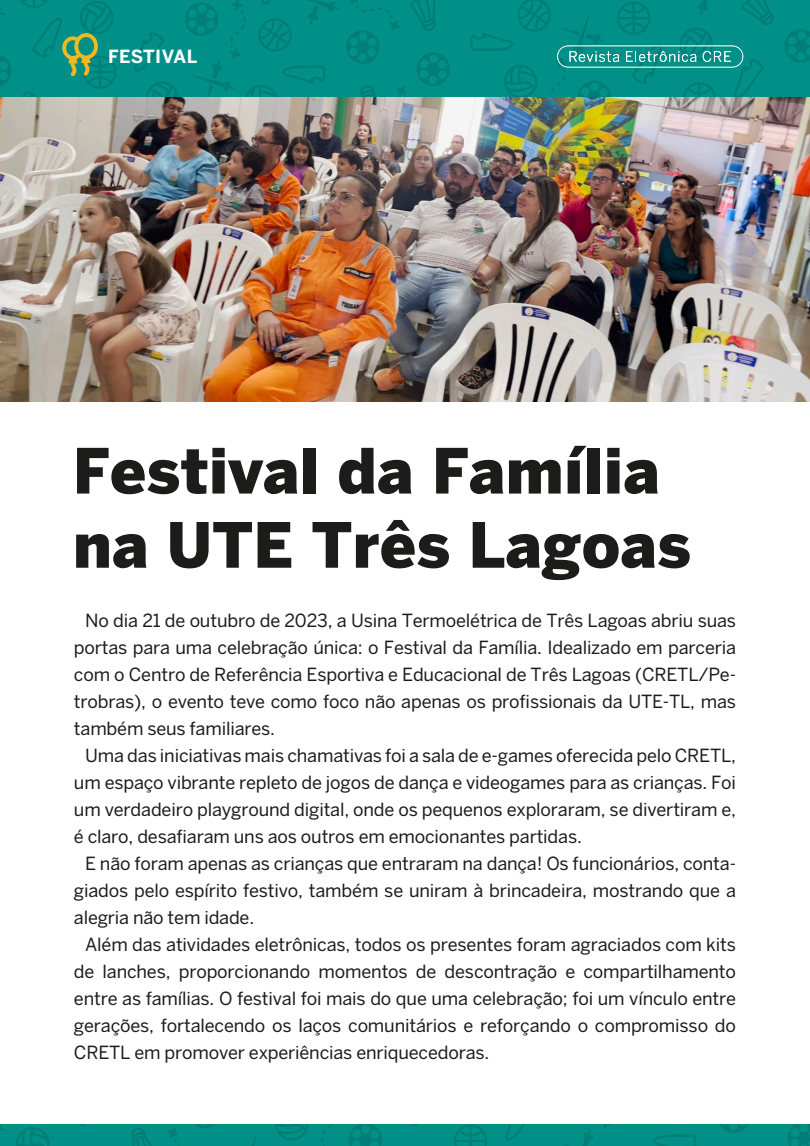
<style>
.page{position:relative;width:810px;height:1146px;background:#fff}
.page>*{position:absolute;margin:0;border:0;box-sizing:border-box;transform-origin:0 0}
.t1{font:900 61.8px/74.2px "Benton Sans";letter-spacing:.005em;color:#1c1c1b}
.t2{font:18px/27px "Benton Sans";letter-spacing:-.01em;color:#1c1c1b;text-align:justify}
.t3{font:700 18px "Benton Sans";letter-spacing:.025em;color:#fff}
</style>
<div class="page">
<div style="left:0;top:1125px;width:810px;height:21px;background:#009088"></div>
<svg style="left:16px;top:1127px;width:33px;height:19px"></svg>
<svg style="left:0;top:1125px;width:6px;height:6px"></svg>
<svg style="left:131px;top:1128px;width:21px;height:18px"></svg>
<svg style="left:252px;top:1137px;width:4px;height:9px"></svg>
<svg style="left:168px;top:1125px;width:46px;height:21px"></svg>
<svg style="left:275px;top:1125px;width:33px;height:15px"></svg>
<svg style="left:349px;top:1125px;width:33px;height:21px"></svg>
<svg style="left:321px;top:1125px;width:11px;height:21px"></svg>
<svg style="left:720px;top:1125px;width:27px;height:8px"></svg>
<svg style="left:653px;top:1135px;width:43px;height:11px"></svg>
<svg style="left:565px;top:1125px;width:42px;height:21px"></svg>
<svg style="left:454px;top:1125px;width:33px;height:21px"></svg>
<svg style="left:505px;top:1125px;width:19px;height:16px"></svg>
<svg style="left:787px;top:1125px;width:23px;height:21px"></svg>
<div style="left:0;top:0;width:810px;height:98px;background:#009088"></div>
<svg style="left:346px;top:30px;width:33px;height:34px"></svg>
<svg style="left:410px;top:0;width:26px;height:31px"></svg>
<svg style="left:308px;top:0;width:31px;height:24px"></svg>
<svg style="left:351px;top:0;width:23px;height:12px"></svg>
<svg style="left:376px;top:8px;width:23px;height:23px"></svg>
<svg style="left:245px;top:85px;width:33px;height:13px"></svg>
<svg style="left:258px;top:18px;width:34px;height:34px"></svg>
<svg style="left:262px;top:0;width:9px;height:5px"></svg>
<svg style="left:206px;top:92px;width:7px;height:6px"></svg>
<svg style="left:282px;top:66px;width:43px;height:18px"></svg>
<svg style="left:185px;top:0;width:64px;height:92px"></svg>
<svg style="left:141px;top:82px;width:39px;height:16px"></svg>
<svg style="left:134px;top:32px;width:30px;height:40px"></svg>
<svg style="left:417px;top:53px;width:33px;height:33px"></svg>
<svg style="left:354px;top:85px;width:32px;height:13px"></svg>
<svg style="left:469px;top:94px;width:17px;height:4px"></svg>
<svg style="left:396px;top:86px;width:11px;height:12px"></svg>
<svg style="left:503px;top:65px;width:34px;height:33px"></svg>
<svg style="left:518px;top:0;width:33px;height:32px"></svg>
<svg style="left:470px;top:33px;width:43px;height:18px"></svg>
<svg style="left:618px;top:1px;width:31px;height:12px"></svg>
<svg style="left:698px;top:0;width:10px;height:13px"></svg>
<svg style="left:741px;top:0;width:33px;height:25px"></svg>
<svg style="left:784px;top:29px;width:26px;height:34px"></svg>
<svg style="left:743px;top:54px;width:21px;height:44px"></svg>
<svg style="left:545px;top:13px;width:198px;height:85px"></svg>
<svg style="left:0;top:0;width:116px;height:98px"></svg>
<img style="left:0;top:98px;width:810px;height:304px">
<p class="t3" style="left:108px;top:46px;width:91px">FESTIVAL</p>
<h1 class="t1" style="left:73px;top:433px;width:620px">Festival da Família na UTE Três Lagoas</h1>
<p class="t2" style="left:74px;top:607px;width:664px;text-indent:11px">No dia 21 de outubro de 2023, a Usina Termoelétrica de Três Lagoas abriu suas portas para uma celebração única: o Festival da Família. Idealizado em parceria com o Centro de Referência Esportiva e Educacional de Três Lagoas (CRETL/Pe&shy;trobras), o evento teve como foco não apenas os profissionais da UTE-TL, mas também seus familiares.</p>
<p class="t2" style="left:74px;top:742px;width:664px;text-indent:11px">Uma das iniciativas mais chamativas foi a sala de e-games oferecida pelo CRETL, um espaço vibrante repleto de jogos de dança e videogames para as crianças. Foi um verdadeiro playground digital, onde os pequenos exploraram, se divertiram e, é claro, desafiaram uns aos outros em emocionantes partidas.</p>
<p class="t2" style="left:74px;top:850px;width:664px;text-indent:11px">E não foram apenas as crianças que entraram na dança! Os funcionários, conta&shy;giados pelo espírito festivo, também se uniram à brincadeira, mostrando que a alegria não tem idade.</p>
<p class="t2" style="left:74px;top:931px;width:664px;text-indent:11px">Além das atividades eletrônicas, todos os presentes foram agraciados com kits de lanches, proporcionando momentos de descontração e compartilhamento entre as famílias. O festival foi mais do que uma celebração; foi um vínculo entre gerações, fortalecendo os laços comunitários e reforçando o compromisso do CRETL em promover experiências enriquecedoras.</p>
</div>
